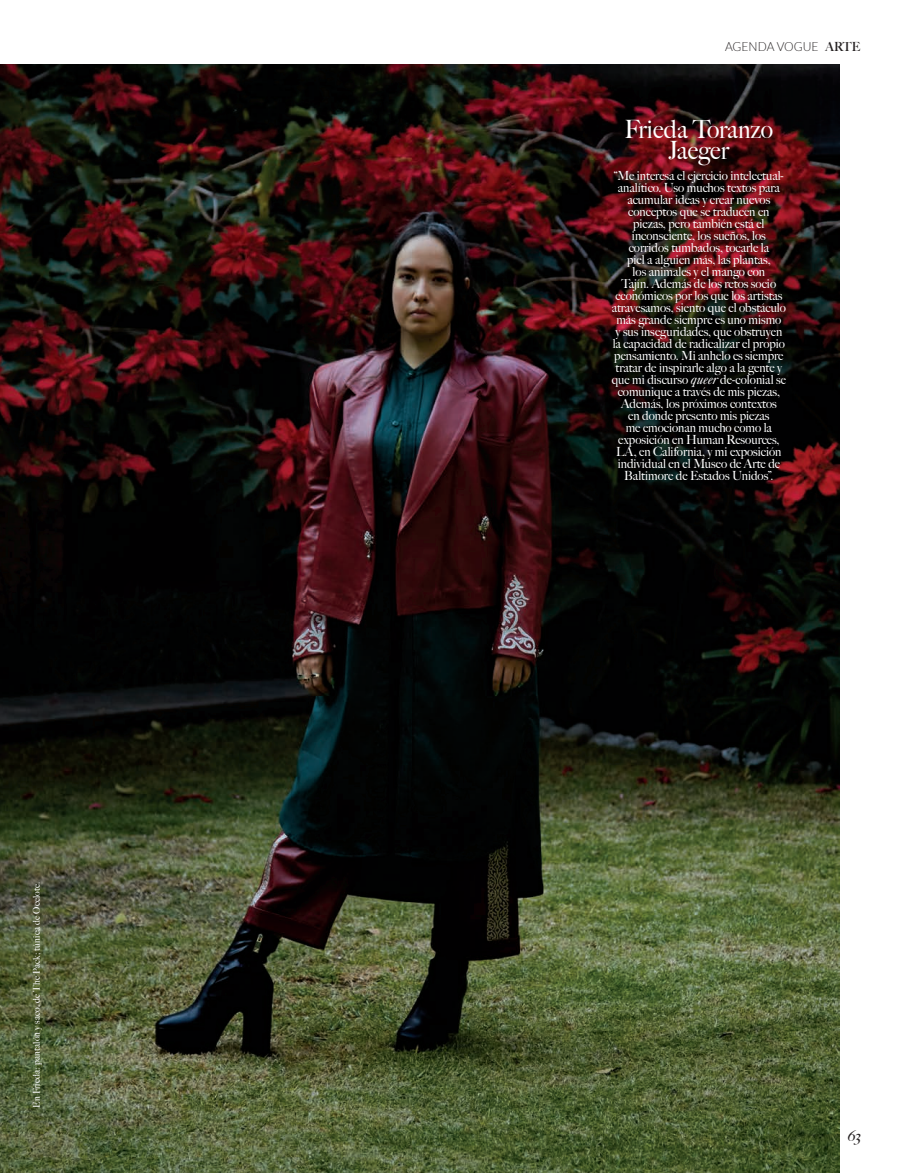
<style>
.page{position:relative;width:907px;height:1173px;background:#fff}
.page>*{position:absolute;margin:0;border:0;box-sizing:border-box;transform-origin:0 0}
.t1{font:25.2px/21px "Big Caslon FB";color:#fff;text-align:center;scale:.95 1}
.t2{font:italic 15px "Big Caslon FB";color:#231f20}
.t3{font:12.6px/12px "Big Caslon FB";color:#fff;text-align:center;scale:.95 1}
.t4{font:300 12.6px "Lato";color:#231f20;scale:.95 1}
.t5{font:9.45px "Big Caslon FB";letter-spacing:.02em;color:#fff;scale:.95 1}
.s1{font-family:"Big Caslon FB";font-weight:700}
.s2{font-family:"Caslon 540 LT Std";font-style:italic;font-size:14.1px}
</style>
<div class="page">
<img style="left:0;top:64px;width:839px;height:1109px">
<p class="t5" style="left:31px;top:1107px;width:239px;rotate:-90deg">En Frieda: pantalón y saco, de The Pack; túnica de Ocelote.</p>
<p class="t4" style="left:725px;top:38px;width:144px">AGENDA VOGUE <span class="s1">ARTE</span></p>
<h1 class="t1" style="left:625px;top:119px;width:158px">Frieda Toranzo<br>Jaeger</h1>
<p class="t3" style="left:612px;top:170px;width:185px">“Me interesa el ejercicio intelectual&shy;analítico. Uso muchos textos para acumular ideas y crear nuevos conceptos que se traducen en piezas, pero también está el inconsciente, los sueños, los corridos tumbados, tocarle la<br>piel a alguien más, las plantas,<br>los animales y el mango con<br>Tajín. Además de los retos socio económicos por los que los artistas atravesamos, siento que el obstáculo más grande siempre es uno mismo<br>y sus inseguridades, que obstruyen la capacidad de radicalizar el propio pensamiento. Mi anhelo es siempre tratar de inspirarle algo a la gente y que mi discurso <span class="s2">queer</span> de-colonial se comunique a través de mis piezas,<br>Además, los próximos contextos<br>en donde presento mis piezas<br>me emocionan mucho como la exposición en Human Resources,<br>LA, en California, y mi exposición individual en el Museo de Arte de<br>Baltimore de Estados Unidos”.</p>
<p class="t2" style="left:847px;top:1127px;width:15px">63</p>
</div>
